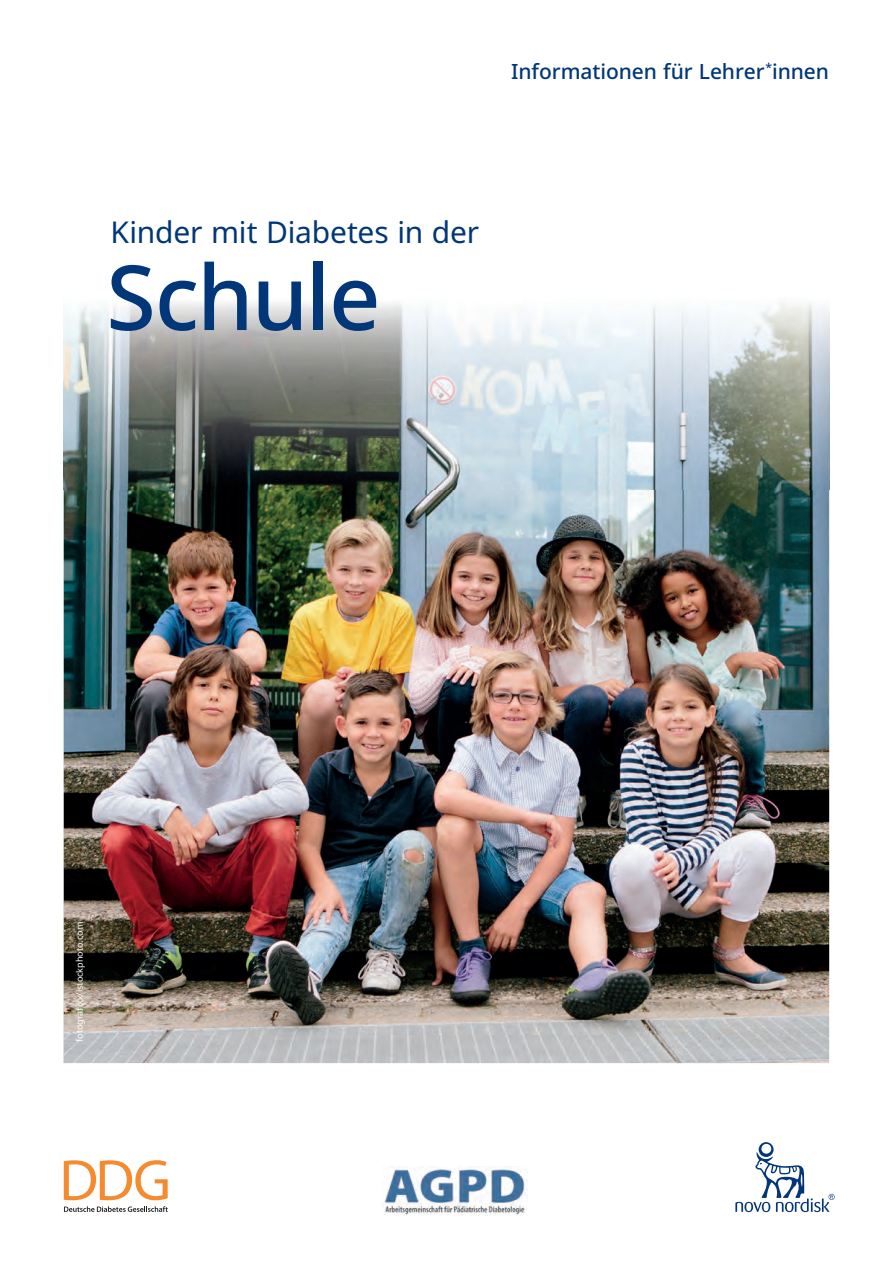
<style>
.page{position:relative;width:893px;height:1263px;background:#fff}
.page>*{position:absolute;margin:0;border:0;box-sizing:border-box;transform-origin:0 0}
.t1{font:500 90px "Apis";letter-spacing:-.02em;color:#013778}
.t2{font:30px "Apis";letter-spacing:-.005em;color:#013778}
.t3{font:500 21px "Apis";letter-spacing:-.005em;color:#013778}
.t4{font:9px "Apis";color:#fff}
</style>
<div class="page">
<img style="left:64px;top:489px;width:765px;height:574px">
<img style="left:64px;top:302px;width:765px;height:187px">
<svg style="left:735px;top:1142px;width:100px;height:70px"></svg>
<img style="left:383px;top:1167px;width:143px;height:49px">
<svg style="left:64px;top:1160px;width:104px;height:40px"></svg>
<svg style="left:64px;top:1206px;width:104px;height:6px"></svg>
<p class="t3" style="left:511px;top:56px;width:320px">Informationen für Lehrer<sup>*</sup>innen</p>
<h2 class="t2" style="left:111px;top:211px;width:370px">Kinder mit Diabetes in der</h2>
<h1 class="t1" style="left:106px;top:234px;width:276px">Schule</h1>
<p class="t4" style="left:73px;top:1042px;width:121px;rotate:-90deg">fotografixx/istockphoto.com</p>
</div>
